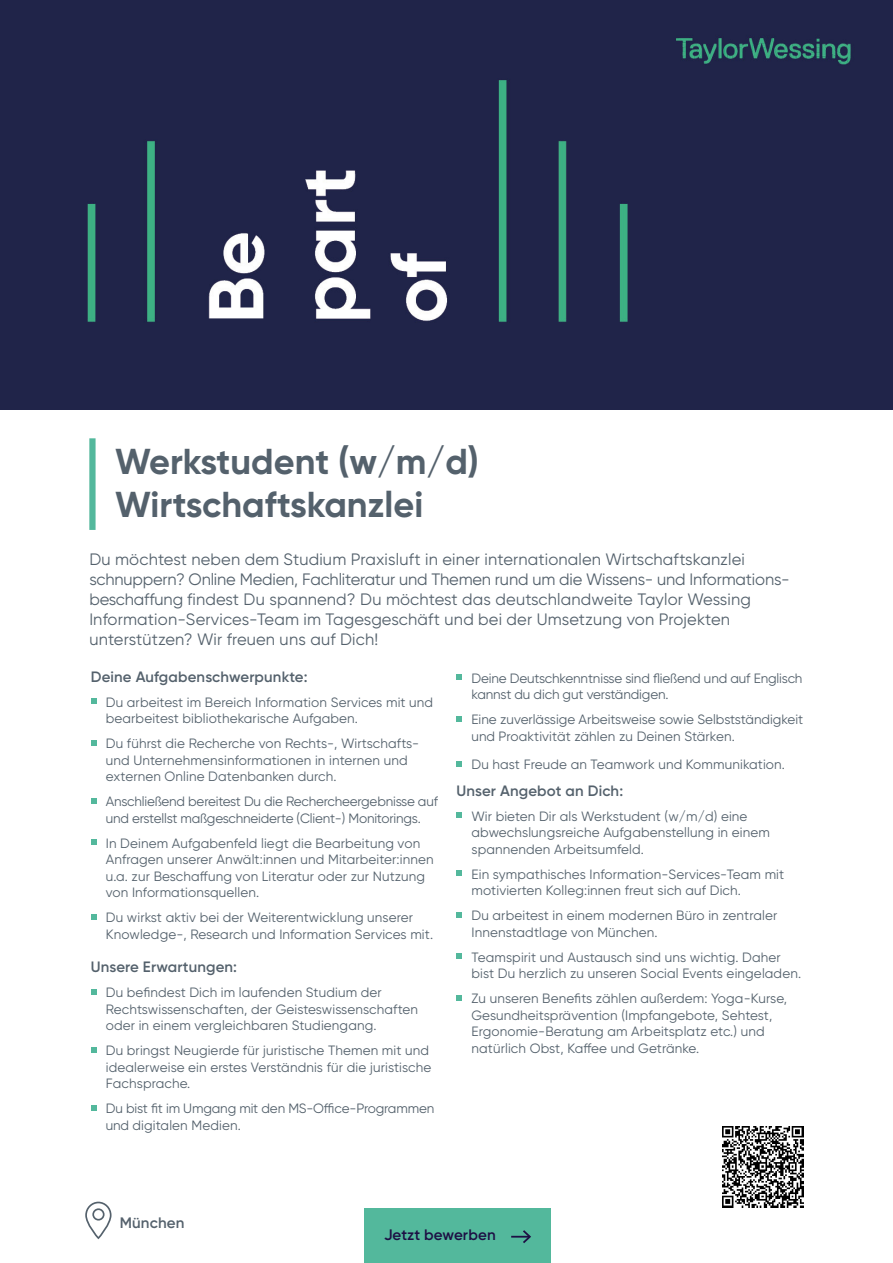
<style>
.page{position:relative;width:893px;height:1263px;background:#fff}
.page>*{position:absolute;margin:0;border:0;box-sizing:border-box;transform-origin:0 0}
.t1{font:700 36px/43.2px "Gilroy";color:#54616c}
.t2{font:16.5px/19.8px "Gilroy";letter-spacing:.01em;color:#54616c}
.t3{font:600 15.15px "Gilroy";letter-spacing:.005em;color:#1d0f44}
.t4{font:600 15.15px "Gilroy";letter-spacing:.01em;color:#54616c}
.t5{font:600 15px "Gilroy";letter-spacing:.01em;color:#54616c}
.t6{font:13.5px/16.5px "Gilroy";letter-spacing:.01em;color:#54616c}
.t7{font:13.5px/16.5px "Gilroy";letter-spacing:-.01em;color:#54616c}
.t8{font:13.5px/16.5px "Gilroy";letter-spacing:-.015em;color:#54616c}
</style>
<div class="page">
<div style="left:89px;top:438px;width:7px;height:92px;background:#53b89c"></div>
<svg style="left:91px;top:698px;width:6px;height:6px"></svg>
<svg style="left:91px;top:740px;width:6px;height:5px"></svg>
<svg style="left:91px;top:798px;width:6px;height:5px"></svg>
<svg style="left:91px;top:839px;width:6px;height:6px"></svg>
<svg style="left:91px;top:914px;width:6px;height:5px"></svg>
<svg style="left:91px;top:989px;width:6px;height:5px"></svg>
<svg style="left:91px;top:1047px;width:6px;height:5px"></svg>
<svg style="left:91px;top:1105px;width:6px;height:5px"></svg>
<svg style="left:456px;top:674px;width:6px;height:6px"></svg>
<svg style="left:456px;top:716px;width:6px;height:6px"></svg>
<svg style="left:456px;top:761px;width:6px;height:5px"></svg>
<svg style="left:456px;top:812px;width:6px;height:6px"></svg>
<svg style="left:456px;top:870px;width:6px;height:6px"></svg>
<svg style="left:456px;top:912px;width:6px;height:5px"></svg>
<svg style="left:456px;top:953px;width:6px;height:6px"></svg>
<svg style="left:456px;top:995px;width:6px;height:5px"></svg>
<svg style="left:85px;top:1201px;width:27px;height:39px"></svg>
<div style="left:364px;top:1208px;width:187px;height:55px;background:#53b89c"></div>
<svg style="left:511px;top:1230px;width:20px;height:13px"></svg>
<img style="left:723px;top:1127px;width:80px;height:81px">
<div style="left:0;top:0;width:893px;height:410px;background:#202449"></div>
<h1 class="t1" style="left:115px;top:440px;width:365px">Werkstudent (w/m/d)<br>Wirtschaftskanzlei</h1>
<p class="t2" style="left:89px;top:550px;width:702px">Du möchtest neben dem Studium Praxisluft in einer internationalen Wirtschaftskanzlei schnuppern? Online Medien, Fachliteratur und Themen rund um die Wissens- und Informations&shy;beschaffung findest Du spannend? Du möchtest das deutschlandweite Taylor Wessing Information-Services-Team im Tagesgeschäft und bei der Umsetzung von Projekten unterstützen? Wir freuen uns auf Dich!</p>
<p class="t5" style="left:91px;top:667px;width:218px">Deine Aufgabenschwerpunkte:</p>
<p class="t6" style="left:106px;top:694px;width:329px">Du arbeitest im Bereich Information Services mit und bearbeitest bibliothekarische Aufgaben.</p>
<p class="t6" style="left:106px;top:735px;width:315px">Du führst die Recherche von Rechts-, Wirtschafts&shy;und Unternehmensinformationen in internen und externen Online Datenbanken durch.</p>
<p class="t8" style="left:106px;top:793px;width:334px">Anschließend bereitest Du die Rechercheergebnisse auf und erstellst maßgeschneiderte (Client-) Monitorings.</p>
<p class="t6" style="left:106px;top:835px;width:329px">In Deinem Aufgabenfeld liegt die Bearbeitung von Anfragen unserer Anwält:innen und Mitarbeiter:innen u.a. zur Beschaffung von Literatur oder zur Nutzung von Informationsquellen.</p>
<p class="t6" style="left:106px;top:909px;width:329px">Du wirkst aktiv bei der Weiterentwicklung unserer<br>Knowledge-, Research und Information Services mit.</p>
<p class="t5" style="left:91px;top:958px;width:148px">Unsere Erwartungen:</p>
<p class="t6" style="left:106px;top:984px;width:314px">Du befindest Dich im laufenden Studium der<br>Rechtswissenschaften, der Geisteswissenschaften oder in einem vergleichbaren Studiengang.</p>
<p class="t6" style="left:106px;top:1042px;width:327px">Du bringst Neugierde für juristische Themen mit und idealerweise ein erstes Verständnis für die juristische<br>Fachsprache.</p>
<p class="t7" style="left:106px;top:1100px;width:330px">Du bist fit im Umgang mit den MS-Office-Programmen und digitalen Medien.</p>
<p class="t7" style="left:471px;top:670px;width:332px">Deine Deutschkenntnisse sind fließend und auf Englisch kannst du dich gut verständigen.</p>
<p class="t6" style="left:471px;top:711px;width:333px">Eine zuverlässige Arbeitsweise sowie Selbstständigkeit und Proaktivität zählen zu Deinen Stärken.</p>
<p class="t6" style="left:471px;top:756px;width:315px">Du hast Freude an Teamwork und Kommunikation.</p>
<p class="t5" style="left:456px;top:781px;width:168px">Unser Angebot an Dich:</p>
<p class="t6" style="left:471px;top:808px;width:300px">Wir bieten Dir als Werkstudent (w/m/d) eine abwechslungsreiche Aufgabenstellung in einem spannenden Arbeitsumfeld.</p>
<p class="t6" style="left:471px;top:866px;width:314px">Ein sympathisches Information-Services-Team mit motivierten Kolleg:innen freut sich auf Dich.</p>
<p class="t6" style="left:471px;top:907px;width:307px">Du arbeitest in einem modernen Büro in zentraler<br>Innenstadtlage von München.</p>
<p class="t6" style="left:471px;top:949px;width:331px">Teamspirit und Austausch sind uns wichtig. Daher bist Du herzlich zu unseren Social Events eingeladen.</p>
<p class="t6" style="left:471px;top:990px;width:317px">Zu unseren Benefits zählen außerdem: Yoga-Kurse, Gesundheitsprävention (Impfangebote, Sehtest, Ergonomie-Beratung am Arbeitsplatz etc.) und natürlich Obst, Kaffee und Getränke.</p>
<p class="t4" style="left:120px;top:1213px;width:66px">München</p>
<p class="t3" style="left:384px;top:1225px;width:113px">Jetzt bewerben</p>
</div>
